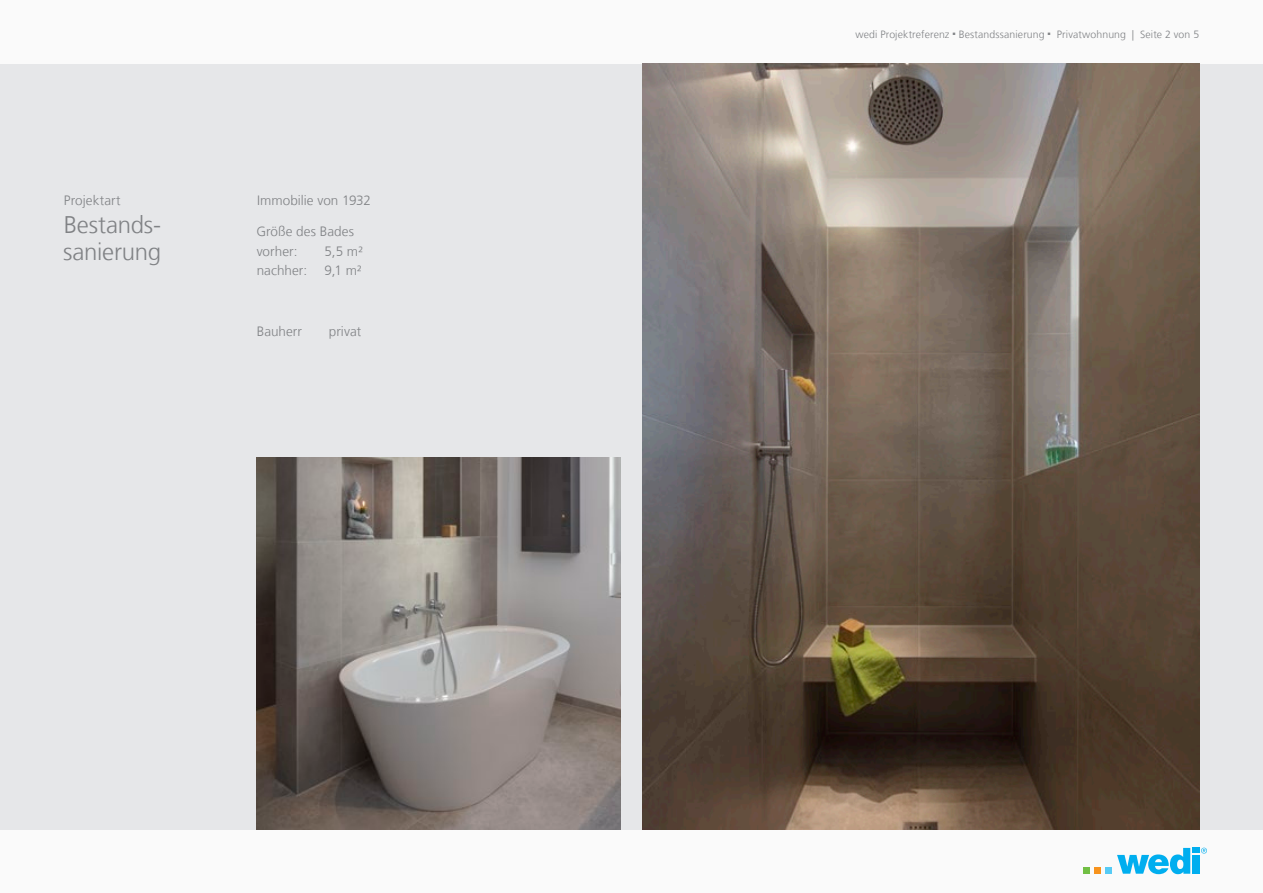
<style>
.page{position:relative;width:1263px;height:893px;background:#fafafa}
.page>*{position:absolute;margin:0;border:0;box-sizing:border-box;transform-origin:0 0}
.t1{font:300 24px/27.8px "Frutiger LT";letter-spacing:-.01em;color:#808285}
.t2{font:300 13.5px/19.5px "Frutiger LT";letter-spacing:.005em;color:#808285}
.t3{font:300 10.5px "Frutiger LT";letter-spacing:.01em;color:#808285}
</style>
<div class="page">
<div style="left:1083px;top:867px;width:7px;height:7px;background:#71bf44"></div>
<div style="left:1094px;top:867px;width:7px;height:7px;background:#f7931d"></div>
<div style="left:1105px;top:867px;width:7px;height:7px;background:#56cbf5"></div>
<svg style="left:1117px;top:848px;width:90px;height:26px"></svg>
<div style="left:0;top:64px;width:1263px;height:765px;background:#e6e7e9"></div>
<img style="left:642px;top:64px;width:557px;height:765px">
<img style="left:257px;top:457px;width:364px;height:372px">
<p class="t2" style="left:64px;top:191px;width:58px">Projektart</p>
<h1 class="t1" style="left:63px;top:211px;width:99px">Bestands&shy;sanierung</h1>
<p class="t2" style="left:257px;top:191px;width:116px">Immobilie von 1932</p>
<p class="t2" style="left:256px;top:222px;width:99px">Größe des Bades vorher:</p>
<p class="t2" style="left:325px;top:241px;width:40px">5,5 m²</p>
<p class="t2" style="left:257px;top:261px;width:52px">nachher:</p>
<p class="t2" style="left:325px;top:261px;width:39px">9,1 m²</p>
<p class="t2" style="left:257px;top:322px;width:47px">Bauherr</p>
<p class="t2" style="left:329px;top:322px;width:34px">privat</p>
<p class="t3" style="left:855px;top:28px;width:345px">wedi Projektreferenz ○ Bestandssanierung ○ Privatwohnung | Seite 2 von 5</p>
</div>
